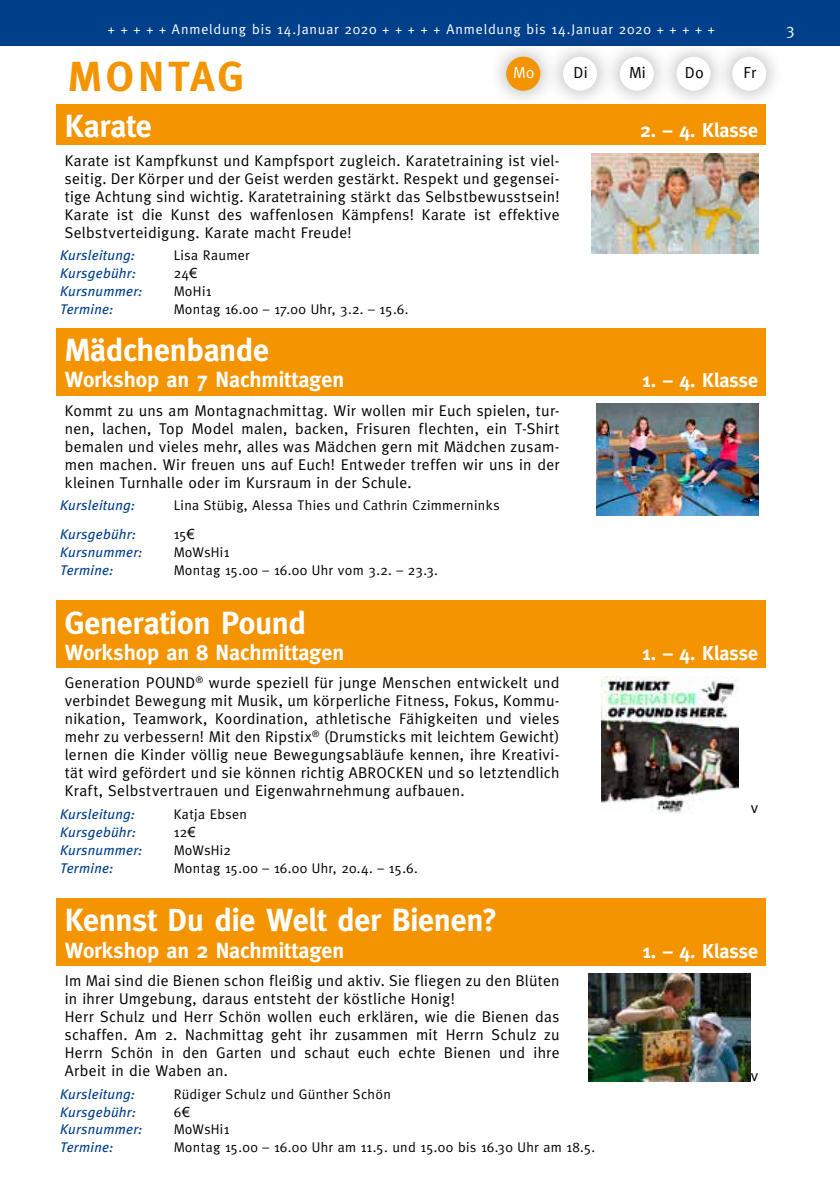
<style>
.page{position:relative;width:840px;height:1191px;background:#fff}
.page>*{position:absolute;margin:0;border:0;box-sizing:border-box;transform-origin:0 0}
.t1{font:700 42px "Meta";letter-spacing:.1em;color:#f39400}
.t2{font:700 32px "Meta";letter-spacing:-.01em;color:#fff}
.t3{font:700 22px "Meta";letter-spacing:-.005em;color:#fff}
.t4{font:700 20px "Meta";color:#fff}
.t5{font:16px "Meta";letter-spacing:.015em;color:#000}
.t6{font:16px "Meta";color:#fff}
.t7{font:15.6px/18px "Meta";letter-spacing:.02em;color:#000;text-align:justify}
.t8{font:14px "Meta";letter-spacing:.025em;color:#000}
.t9{font:italic 14px "Meta Plus";letter-spacing:.02em;color:#003f8a}
.t10{font:14px "Meta";letter-spacing:.06em;color:#fff}
.s1{font-family:"Arial"}
</style>
<div class="page">
<div style="left:713px;top:38px;width:70px;height:71px;background:#000;opacity:.35"></div>
<div style="left:731px;top:57px;width:34px;height:34px;background:#fff;border-radius:50%"></div>
<div style="left:488px;top:38px;width:70px;height:71px;background:#000;opacity:.35"></div>
<div style="left:506px;top:57px;width:34px;height:34px;background:#f39400;border-radius:50%"></div>
<div style="left:544px;top:38px;width:70px;height:71px;background:#000;opacity:.35"></div>
<div style="left:562px;top:57px;width:34px;height:34px;background:#fff;border-radius:50%"></div>
<div style="left:601px;top:38px;width:70px;height:71px;background:#000;opacity:.35"></div>
<div style="left:619px;top:57px;width:34px;height:34px;background:#fff;border-radius:50%"></div>
<div style="left:658px;top:38px;width:70px;height:71px;background:#000;opacity:.35"></div>
<div style="left:676px;top:57px;width:34px;height:34px;background:#fff;border-radius:50%"></div>
<div style="left:57px;top:104px;width:708px;height:41px;background:#f39400"></div>
<img style="left:591px;top:153px;width:166px;height:100px">
<div style="left:57px;top:328px;width:708px;height:67px;background:#f39400"></div>
<img style="left:596px;top:403px;width:161px;height:113px">
<div style="left:57px;top:601px;width:708px;height:67px;background:#f39400"></div>
<img style="left:601px;top:676px;width:136px;height:137px">
<div style="left:57px;top:898px;width:708px;height:67px;background:#f39400"></div>
<img style="left:588px;top:973px;width:162px;height:108px">
<div style="left:0;top:0;width:839px;height:45px;background:#003f8a"></div>
<p class="t10" style="left:108px;top:22px;width:608px">+ + + + + Anmeldung bis 14.Januar 2020 + + + + + Anmeldung bis 14.Januar 2020 + + + + +</p>
<p class="t6" style="left:785px;top:20px;width:10px">3</p>
<h1 class="t1" style="left:68px;top:52px;width:177px">MONTAG</h1>
<p class="t6" style="left:513px;top:64px;width:23px">Mo</p>
<p class="t5" style="left:573px;top:64px;width:16px">Di</p>
<p class="t5" style="left:628px;top:64px;width:18px">Mi</p>
<p class="t5" style="left:684px;top:64px;width:21px">Do</p>
<p class="t5" style="left:743px;top:64px;width:14px">Fr</p>
<h2 class="t2" style="left:65px;top:108px;width:89px">Karate</h2>
<p class="t4" style="left:640px;top:119px;width:119px">2. – 4. Klasse</p>
<p class="t7" style="left:65px;top:151px;width:496px">Karate ist Kampfkunst und Kampfsport zugleich. Karatetraining ist viel&shy;seitig. Der Körper und der Geist werden gestärkt. Respekt und gegensei&shy;tige Achtung sind wichtig. Karatetraining stärkt das Selbstbewusstsein!<br>Karate ist die Kunst des waffenlosen Kämpfens! Karate ist effektive Selbstverteidigung. Karate macht Freude!</p>
<p class="t9" style="left:60px;top:247px;width:76px">Kursleitung:</p>
<p class="t8" style="left:173px;top:247px;width:77px">Lisa Raumer</p>
<p class="t9" style="left:60px;top:265px;width:77px">Kursgebühr:</p>
<p class="t8" style="left:173px;top:265px;width:25px">24<span class="s1">€</span></p>
<p class="t9" style="left:60px;top:283px;width:84px">Kursnummer:</p>
<p class="t8" style="left:173px;top:283px;width:39px">MoHi1</p>
<p class="t9" style="left:60px;top:301px;width:55px">Termine:</p>
<p class="t8" style="left:173px;top:301px;width:236px">Montag 16.00 – 17.00 Uhr, 3.2. – 15.6.</p>
<h2 class="t2" style="left:65px;top:331px;width:206px">Mädchenbande</h2>
<h3 class="t3" style="left:65px;top:367px;width:281px">Workshop an 7 Nachmittagen</h3>
<p class="t4" style="left:641px;top:369px;width:118px">1. – 4. Klasse</p>
<p class="t7" style="left:65px;top:401px;width:496px">Kommt zu uns am Montagnachmittag. Wir wollen mir Euch spielen, tur&shy;nen, lachen, Top Model malen, backen, Frisuren flechten, ein T-Shirt bemalen und vieles mehr, alles was Mädchen gern mit Mädchen zusam&shy;men machen. Wir freuen uns auf Euch! Entweder treffen wir uns in der kleinen Turnhalle oder im Kursraum in der Schule.</p>
<p class="t9" style="left:60px;top:497px;width:76px">Kursleitung:</p>
<p class="t8" style="left:173px;top:497px;width:327px">Lina Stübig, Alessa Thies und Cathrin Czimmerninks</p>
<p class="t9" style="left:60px;top:526px;width:77px">Kursgebühr:</p>
<p class="t8" style="left:173px;top:526px;width:23px">15<span class="s1">€</span></p>
<p class="t9" style="left:60px;top:544px;width:84px">Kursnummer:</p>
<p class="t8" style="left:173px;top:544px;width:57px">MoWsHi1</p>
<p class="t9" style="left:60px;top:562px;width:55px">Termine:</p>
<p class="t8" style="left:173px;top:562px;width:266px">Montag 15.00 – 16.00 Uhr vom 3.2. – 23.3.</p>
<h2 class="t2" style="left:65px;top:604px;width:243px">Generation Pound</h2>
<h3 class="t3" style="left:65px;top:639px;width:281px">Workshop an 8 Nachmittagen</h3>
<p class="t4" style="left:641px;top:641px;width:118px">1. – 4. Klasse</p>
<p class="t7" style="left:65px;top:674px;width:496px">Generation POUND<sup>®</sup> wurde speziell für junge Menschen entwickelt und verbindet Bewegung mit Musik, um körperliche Fitness, Fokus, Kommu&shy;nikation, Teamwork, Koordination, athletische Fähigkeiten und vieles mehr zu verbessern! Mit den Ripstix<sup>®</sup> (Drumsticks mit leichtem Gewicht) lernen die Kinder völlig neue Bewegungsabläufe kennen, ihre Kreativi&shy;tät wird gefördert und sie können richtig ABROCKEN und so letztendlich Kraft, Selbstvertrauen und Eigenwahrnehmung aufbauen.</p>
<p class="t7" style="left:750px;top:798px;width:9px">v</p>
<p class="t9" style="left:60px;top:806px;width:76px">Kursleitung:</p>
<p class="t8" style="left:173px;top:806px;width:75px">Katja Ebsen</p>
<p class="t9" style="left:60px;top:824px;width:77px">Kursgebühr:</p>
<p class="t8" style="left:173px;top:824px;width:23px">12<span class="s1">€</span></p>
<p class="t9" style="left:60px;top:841px;width:84px">Kursnummer:</p>
<p class="t8" style="left:173px;top:841px;width:59px">MoWsHi2</p>
<p class="t9" style="left:60px;top:859px;width:55px">Termine:</p>
<p class="t8" style="left:173px;top:859px;width:245px">Montag 15.00 – 16.00 Uhr, 20.4. – 15.6.</p>
<h2 class="t2" style="left:65px;top:901px;width:434px">Kennst Du die Welt der Bienen?</h2>
<h3 class="t3" style="left:65px;top:937px;width:281px">Workshop an 2 Nachmittagen</h3>
<p class="t4" style="left:641px;top:939px;width:118px">1. – 4. Klasse</p>
<p class="t7" style="left:65px;top:971px;width:496px;text-align:left">Im Mai sind die Bienen schon fleißig und aktiv. Sie fliegen zu den Blüten in ihrer Umgebung, daraus entsteht der köstliche Honig!<br>Herr Schulz und Herr Schön wollen euch erklären, wie die Bienen das schaffen. Am 2. Nachmittag geht ihr zusammen mit Herrn Schulz zu Herrn Schön in den Garten und schaut euch echte Bienen und ihre Arbeit in die Waben an.</p>
<p class="t7" style="left:750px;top:1066px;width:9px">v</p>
<p class="t9" style="left:60px;top:1085px;width:76px">Kursleitung:</p>
<p class="t8" style="left:173px;top:1085px;width:219px">Rüdiger Schulz und Günther Schön</p>
<p class="t9" style="left:60px;top:1103px;width:77px">Kursgebühr:</p>
<p class="t8" style="left:173px;top:1103px;width:18px">6<span class="s1">€</span></p>
<p class="t9" style="left:60px;top:1121px;width:84px">Kursnummer:</p>
<p class="t8" style="left:173px;top:1121px;width:57px">MoWsHi1</p>
<p class="t9" style="left:60px;top:1139px;width:55px">Termine:</p>
<p class="t8" style="left:173px;top:1139px;width:423px">Montag 15.00 – 16.00 Uhr am 11.5. und 15.00 bis 16.30 Uhr am 18.5.</p>
</div>
